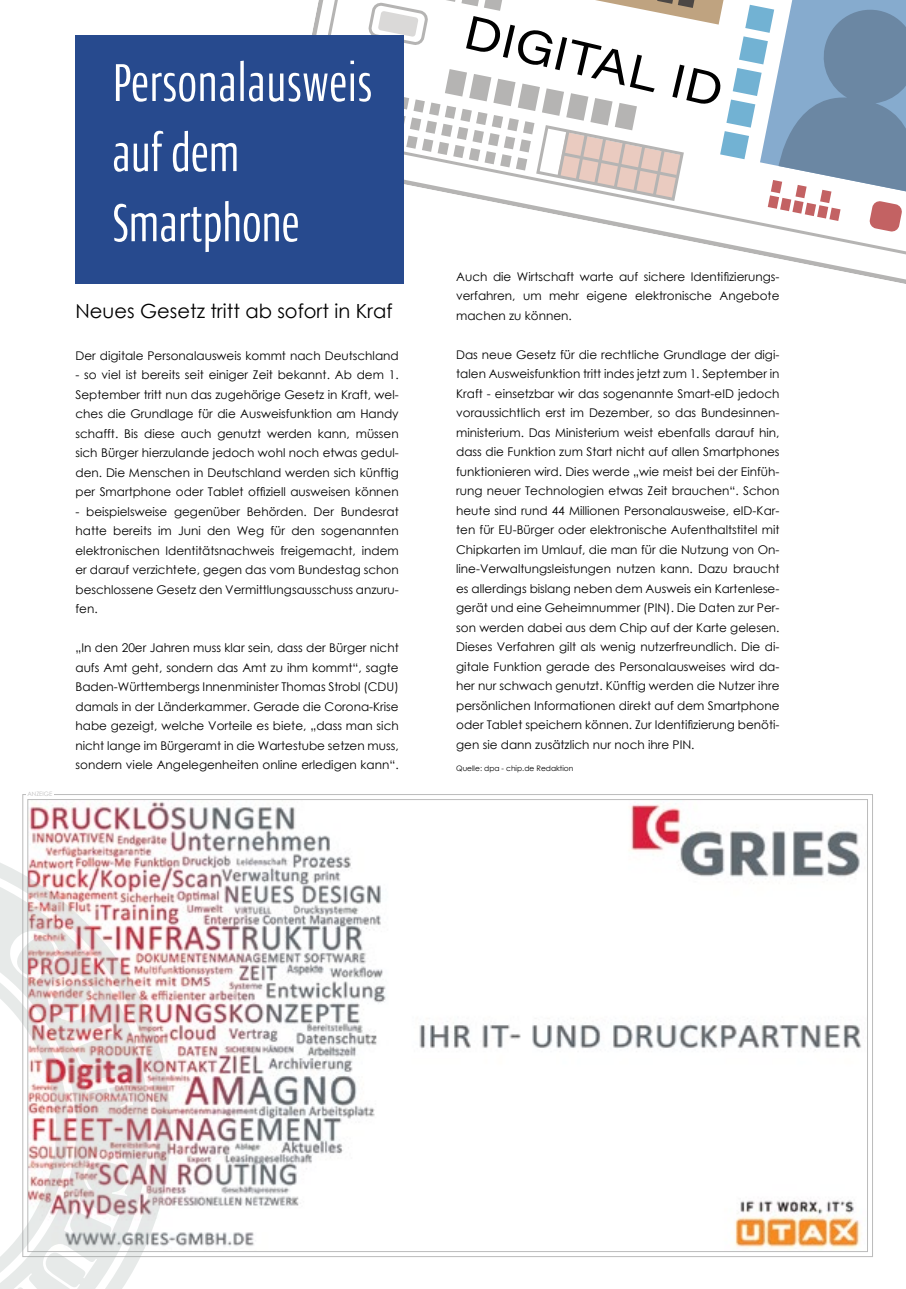
<style>
.page{position:relative;width:906px;height:1289px;background:#fff}
.page>*{position:absolute;margin:0;border:0;box-sizing:border-box;transform-origin:0 0}
.t1{font:54.45px/70.1px "Ardoise Std Compact";color:#fff}
.t2{font:46.5px "Acumin Pro Wide";color:#000}
.t3{font:19.5px "Century Gothic";color:#000}
.t4{font:12px/19.5px "Century Gothic";color:#000;text-align:justify}
.t5{font:7.5px "Century Gothic";color:#000}
.t6{font:6px "Century Gothic";color:#bcbbbc}
</style>
<div class="page">
<svg style="left:312px;top:0;width:594px;height:257px"></svg>
<svg style="left:319px;top:0;width:587px;height:232px"></svg>
<div style="left:75px;top:35px;width:328px;height:249px;background:#274a8e"></div>
<svg style="left:22px;top:794px;width:851px;height:463px"></svg>
<svg style="left:27px;top:798px;width:841px;height:454px"></svg>
<div style="left:26px;top:791px;width:28px;height:5px;background:#fff"></div>
<svg style="left:22px;top:836px;width:149px;height:421px"></svg>
<svg style="left:0;top:858px;width:149px;height:430px"></svg>
<p class="t6" style="left:27px;top:790px;width:26px">ANZEIGE</p>
<h1 class="t1" style="left:112px;top:47px;width:261px">Personalausweis auf dem<br>Smartphone</h1>
<h3 class="t3" style="left:75px;top:297px;width:318px">Neues Gesetz tritt ab sofort in Kraf</h3>
<p class="t4" style="left:75px;top:345px;width:325px">Der digitale Personalausweis kommt nach Deutschland</p>
<p class="t4" style="left:75px;top:365px;width:325px">- so viel ist bereits seit einiger Zeit bekannt. Ab dem 1.<br>September tritt nun das zugehörige Gesetz in Kraft, wel&shy;ches die Grundlage für die Ausweisfunktion am Handy schafft. Bis diese auch genutzt werden kann, müssen sich Bürger hierzulande jedoch wohl noch etwas gedul&shy;den. Die Menschen in Deutschland werden sich künftig per Smartphone oder Tablet offiziell ausweisen können</p>
<p class="t4" style="left:75px;top:501px;width:325px">- beispielsweise gegenüber Behörden. Der Bundesrat hatte bereits im Juni den Weg für den sogenannten elektronischen Identitätsnachweis freigemacht, indem er darauf verzichtete, gegen das vom Bundestag schon beschlossene Gesetz den Vermittlungsausschuss anzuru&shy;fen.</p>
<p class="t4" style="left:75px;top:638px;width:325px">„In den 20er Jahren muss klar sein, dass der Bürger nicht aufs Amt geht, sondern das Amt zu ihm kommt“, sagte Baden-Württembergs Innenminister Thomas Strobl (CDU) damals in der Länderkammer. Gerade die Corona-Krise habe gezeigt, welche Vorteile es biete, „dass man sich nicht lange im Bürgeramt in die Wartestube setzen muss, sondern viele Angelegenheiten online erledigen kann“.</p>
<h2 class="t2" style="left:472px;top:-1px;width:265px;rotate:13deg">DIGITAL ID</h2>
<p class="t4" style="left:456px;top:266px;width:325px">Auch die Wirtschaft warte auf sichere Identifizierungs&shy;verfahren, um mehr eigene elektronische Angebote machen zu können.</p>
<p class="t4" style="left:456px;top:344px;width:325px">Das neue Gesetz für die rechtliche Grundlage der digi&shy;talen Ausweisfunktion tritt indes jetzt zum 1. September in Kraft - einsetzbar wir das sogenannte Smart-eID jedoch voraussichtlich erst im Dezember, so das Bundesinnen&shy;ministerium. Das Ministerium weist ebenfalls darauf hin, dass die Funktion zum Start nicht auf allen Smartphones funktionieren wird. Dies werde „wie meist bei der Einfüh&shy;rung neuer Technologien etwas Zeit brauchen“. Schon heute sind rund 44 Millionen Personalausweise, eID-Kar&shy;ten für EU-Bürger oder elektronische Aufenthaltstitel mit Chipkarten im Umlauf, die man für die Nutzung von On&shy;line-Verwaltungsleistungen nutzen kann. Dazu braucht es allerdings bislang neben dem Ausweis ein Kartenlese&shy;gerät und eine Geheimnummer (PIN). Die Daten zur Per&shy;son werden dabei aus dem Chip auf der Karte gelesen.<br>Dieses Verfahren gilt als wenig nutzerfreundlich. Die di&shy;gitale Funktion gerade des Personalausweises wird da&shy;her nur schwach genutzt. Künftig werden die Nutzer ihre persönlichen Informationen direkt auf dem Smartphone oder Tablet speichern können. Zur Identifizierung benöti&shy;gen sie dann zusätzlich nur noch ihre PIN.</p>
<p class="t5" style="left:456px;top:763px;width:119px">Quelle: dpa - chip.de Redaktion</p>
</div>
